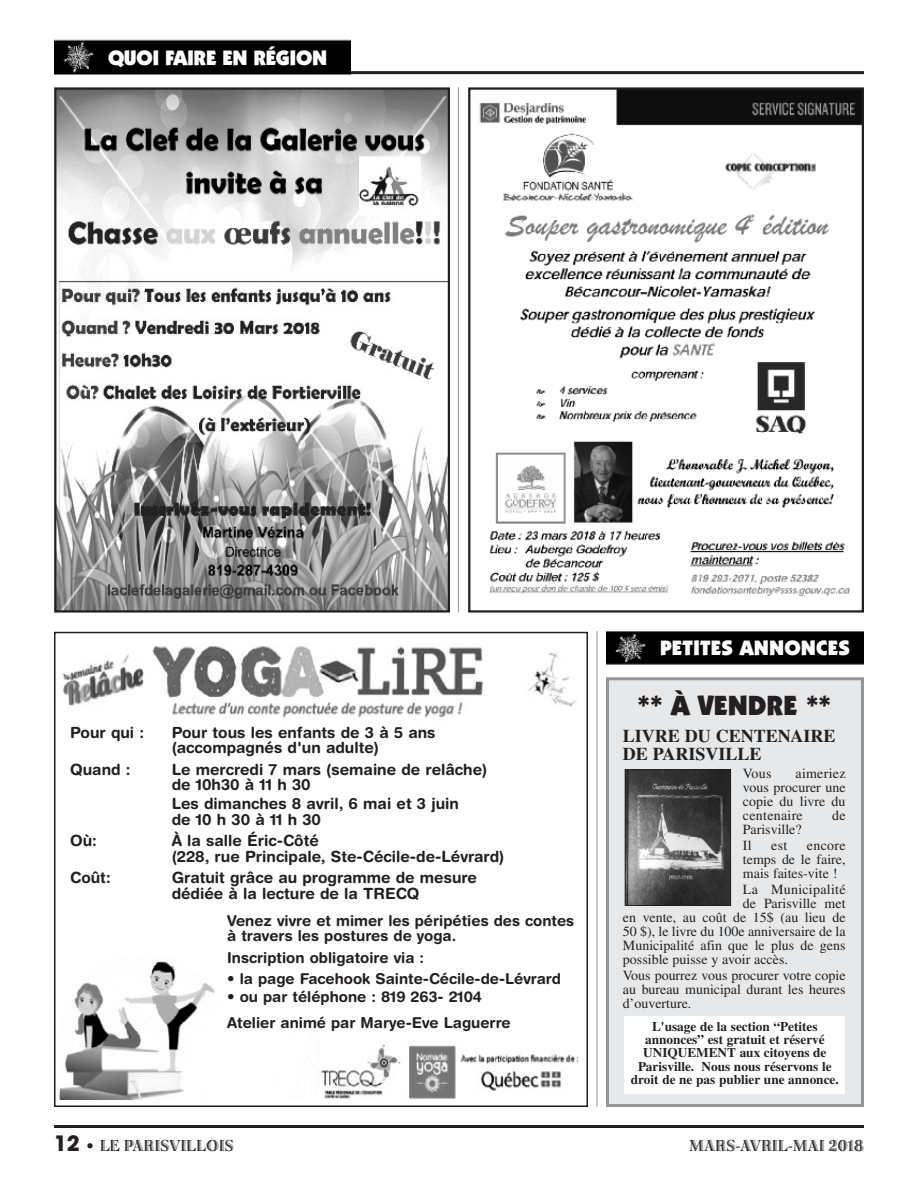
<style>
.page{position:relative;width:918px;height:1188px;background:#fff}
.page>*{position:absolute;margin:0;border:0;box-sizing:border-box;transform-origin:0 0}
.t1{font:900 27.9px "Itc Kabel";color:#231f20}
.t2{font:900 21px "Itc Kabel";letter-spacing:-.005em;color:#fff}
.t3{font:700 18px/18.3px "Times";color:#231f20}
.t4{font:16.5px "Bertie Plain";color:#231f20}
.t5{font:700 15.45px/15.5px "Helvetica Rounded";color:#231f20}
.t6{font:700 15px/15px "Helvetica Rounded";color:#231f20}
.t7{font:13.95px/14px "Times";color:#231f20;text-align:justify}
.t8{font:13.95px "Times";letter-spacing:.02em;color:#231f20}
.t9{font:700 13.35px/13.2px "Times";color:#231f20;text-align:center}
.s1{font-family:"Avant Garde";font-weight:700;font-size:21px}
.s2{font-family:"Frutiger";font-weight:900;font-style:italic;font-size:15px}
</style>
<div class="page">
<hr style="left:54px;top:71px;width:810px;height:3px;background:#231f20">
<img style="left:54px;top:39px;width:297px;height:36px">
<img style="left:57px;top:90px;width:390px;height:520px">
<div style="left:54px;top:87px;width:396px;height:526px;border:2px solid #231f20"></div>
<img style="left:59px;top:646px;width:519px;height:453px">
<div style="left:54px;top:632px;width:534px;height:475px;border:2px solid #231f20"></div>
<img style="left:479px;top:90px;width:382px;height:506px">
<div style="left:468px;top:87px;width:396px;height:526px;border:2px solid #231f20"></div>
<hr style="left:54px;top:1125px;width:810px;height:3px;background:#231f20">
<div style="left:609px;top:680px;width:252px;height:424px;background:#e7e8e9"></div>
<div style="left:606px;top:677px;width:258px;height:430px;border:3px solid #939598"></div>
<img style="left:606px;top:631px;width:258px;height:34px">
<div style="left:625px;top:1016px;width:220px;height:77px;background:#fff"></div>
<img style="left:627px;top:771px;width:102px;height:133px">
<div style="left:625px;top:769px;width:106px;height:137px;border:1px solid #231f20"></div>
<hr style="left:458px;top:87px;width:1px;height:526px;background:#939598">
<hr style="left:597px;top:631px;width:1px;height:476px;background:#939598">
<h2 class="t2" style="left:108px;top:50px;width:221px">QUOI FAIRE EN RÉGION</h2>
<p class="t5" style="left:70px;top:726px;width:76px">Pour qui :</p>
<p class="t5" style="left:172px;top:726px;width:265px">Pour tous les enfants de 3 à 5 ans (accompagnés d'un adulte)</p>
<p class="t5" style="left:70px;top:763px;width:62px">Quand :</p>
<p class="t5" style="left:172px;top:763px;width:317px">Le mercredi 7 mars (semaine de relâche) de 10h30 à 11 h 30</p>
<p class="t5" style="left:172px;top:798px;width:289px">Les dimanches 8 avril, 6 mai et 3 juin de10h30à11h30</p>
<p class="t5" style="left:70px;top:835px;width:28px">Où:</p>
<p class="t5" style="left:172px;top:835px;width:334px">À la salle Éric-Côté<br>(228, rue Principale, Ste-Cécile-de-Lévrard)</p>
<p class="t5" style="left:70px;top:872px;width:42px">Coût:</p>
<p class="t5" style="left:172px;top:872px;width:307px">Gratuit grâce au programme de mesure dédiée à la lecture de la TRECQ</p>
<p class="t6" style="left:227px;top:915px;width:349px">Venez vivre et mimer les péripéties des contes à travers les postures de yoga.</p>
<p class="t6" style="left:227px;top:952px;width:199px">Inscription obligatoire via :</p>
<p class="t6" style="left:227px;top:973px;width:335px">• la page Facehook Sainte-Cécile-de-Lévrard</p>
<p class="t6" style="left:227px;top:986px;width:285px;line-height:25.8px">• ou par téléphone : 819 263- 2104<br>Atelier animé par Marye-Eve Laguerre</p>
<h2 class="t2" style="left:660px;top:640px;width:192px">PETITES ANNONCES</h2>
<h1 class="t1" style="left:638px;top:696px;width:195px">** À VENDRE **</h1>
<p class="t3" style="left:623px;top:728px;width:214px">LIVRE DU CENTENAIRE<br>DE PARISVILLE</p>
<p class="t7" style="left:743px;top:767px;width:30px">Vous</p>
<p class="t7" style="left:743px;top:767px;width:104px;text-indent:53px">aimeriez vous procurer une copie du livre du centenaire</p>
<p class="t7" style="left:832px;top:809px;width:15px">de</p>
<p class="t7" style="left:743px;top:822px;width:60px;line-height:16.2px">Parisville?<br>Il</p>
<p class="t7" style="left:771px;top:839px;width:18px">est</p>
<p class="t7" style="left:743px;top:839px;width:104px;text-indent:64px">encore temps de le faire, mais faites-vite !</p>
<p class="t8" style="left:743px;top:884px;width:104px">La Municipalité</p>
<p class="t7" style="left:743px;top:898px;width:104px">de Parisville met</p>
<p class="t7" style="left:623px;top:911px;width:224px">en vente, au coût de 15$ (au lieu de</p>
<p class="t7" style="left:623px;top:925px;width:224px">50 $), le livre du 100e anniversaire de la</p>
<p class="t7" style="left:623px;top:939px;width:224px">Municipalité afin que le plus de gens</p>
<p class="t7" style="left:623px;top:953px;width:166px">possible puisse y avoir accès.</p>
<p class="t7" style="left:623px;top:970px;width:224px">Vous pourrez vous procurer votre copie au bureau municipal durant les heures d’ouverture.</p>
<p class="t9" style="left:631px;top:1021px;width:209px">L'usage de la section “Petites annonces” est gratuit et réservé<br>UNIQUEMENT aux citoyens de<br>Parisville. Nous nous réservons le droit de ne pas publier une annonce.</p>
<p class="t4" style="left:54px;top:1140px;width:181px"><span class="s1">12</span> <span class="s2">•</span> LE PARISVILLOIS</p>
<p class="t4" style="left:689px;top:1140px;width:176px">MARS-AVRIL-MAI 2018</p>
</div>
